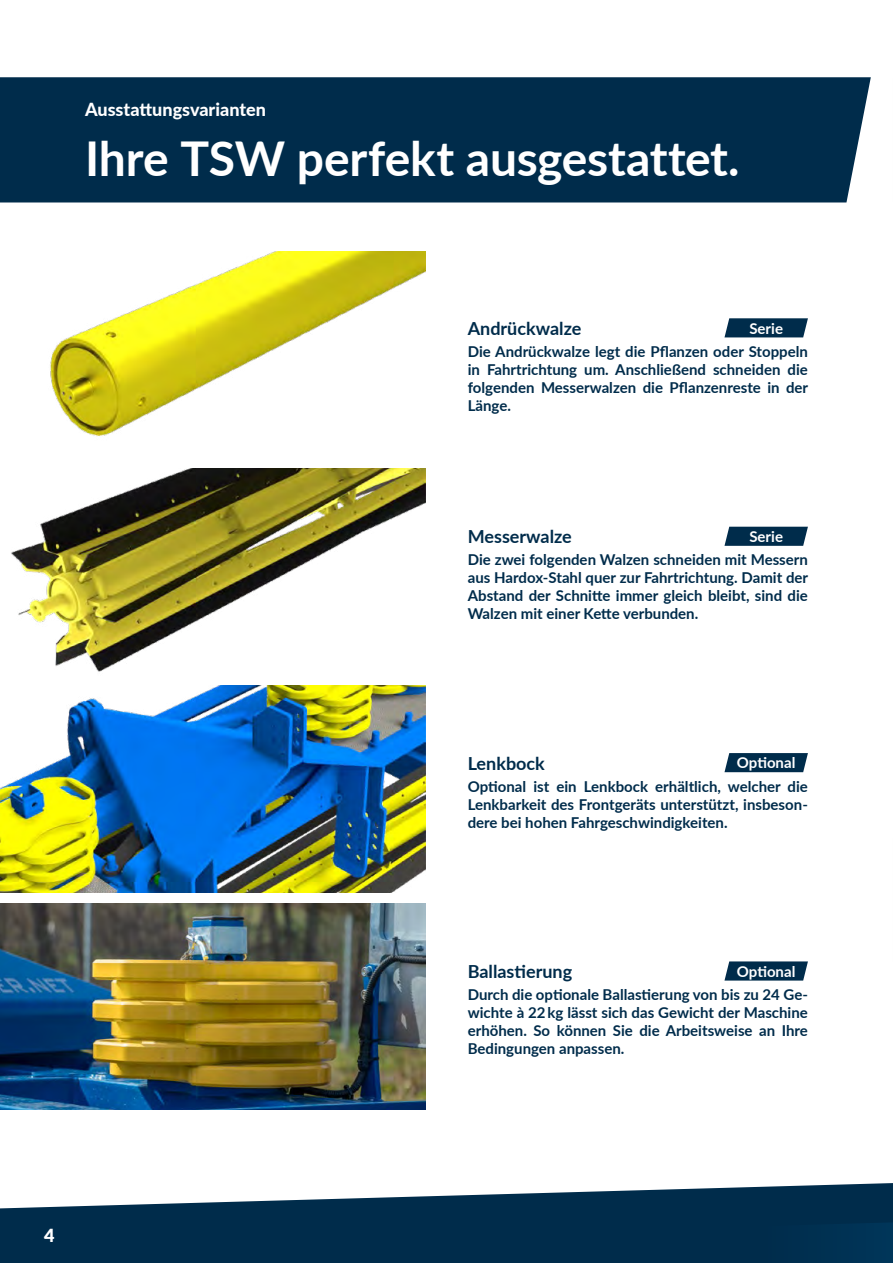
<style>
.page{position:relative;width:893px;height:1263px;background:#fff}
.page>*{position:absolute;margin:0;border:0;box-sizing:border-box;transform-origin:0 0}
.t1{font:700 48px "Lato";letter-spacing:-.005em;color:#fff}
.t2{font:700 18px "Lato";color:#002c4b}
.t3{font:800 18px "Lato";color:#fff}
.t4{font:900 18px "Lato";color:#fff}
.t5{font:700 15px/18px "Lato";color:#002c4b;text-align:justify}
.t6{font:700 15px "Lato";color:#fff}
</style>
<div class="page">
<img style="left:0;top:686px;width:425px;height:206px">
<img style="left:0;top:903px;width:425px;height:207px">
<div style="left:0;top:77px;width:869px;height:125px;background:#002c4b"></div>
<img style="left:50px;top:251px;width:375px;height:185px">
<img style="left:11px;top:468px;width:414px;height:204px">
<svg style="left:724px;top:318px;width:84px;height:19px;background:#143c59"></svg>
<svg style="left:724px;top:527px;width:84px;height:19px;background:#123b57"></svg>
<svg style="left:724px;top:753px;width:84px;height:19px;background:#113a57"></svg>
<svg style="left:724px;top:961px;width:84px;height:19px;background:#153e5a"></svg>
<svg style="left:0;top:1183px;width:893px;height:80px;fill:#002c4b"></svg>
<div style="left:759px;top:1222px;width:134px;height:41px;background:#003151"></div>
<svg style="left:869px;top:77px;width:2px;height:10px"></svg>
<p class="t3" style="left:85px;top:96px;width:182px">Ausstattungsvarianten</p>
<h1 class="t1" style="left:85px;top:123px;width:656px">Ihre TSW perfekt ausgestattet.</h1>
<p class="t2" style="left:468px;top:315px;width:115px">Andrückwalze</p>
<p class="t6" style="left:749px;top:317px;width:35px">Serie</p>
<p class="t5" style="left:468px;top:342px;width:342px">Die Andrückwalze legt die Pflanzen oder Stoppeln in Fahrtrichtung um. Anschließend schneiden die folgenden Messerwalzen die Pflanzenreste in der Länge.</p>
<p class="t2" style="left:468px;top:523px;width:106px">Messerwalze</p>
<p class="t6" style="left:749px;top:525px;width:35px">Serie</p>
<p class="t5" style="left:468px;top:550px;width:342px">Die zwei folgenden Walzen schneiden mit Messern aus Hardox-Stahl quer zur Fahrtrichtung. Damit der Abstand der Schnitte immer gleich bleibt, sind die Walzen mit einer Kette verbunden.</p>
<p class="t2" style="left:468px;top:750px;width:79px">Lenkbock</p>
<p class="t6" style="left:737px;top:752px;width:60px">Optional</p>
<p class="t5" style="left:468px;top:777px;width:342px">Optional ist ein Lenkbock erhältlich, welcher die Lenkbarkeit des Frontgeräts unterstützt, insbeson&shy;dere bei hohen Fahrgeschwindigkeiten.</p>
<p class="t2" style="left:468px;top:958px;width:106px">Ballastierung</p>
<p class="t6" style="left:737px;top:960px;width:60px">Optional</p>
<p class="t5" style="left:468px;top:985px;width:342px">Durch die optionale Ballastierung von bis zu 24 Ge&shy;wichte à 22 kg lässt sich das Gewicht der Maschine erhöhen. So können Sie die Arbeitsweise an Ihre Bedingungen anpassen.</p>
<p class="t4" style="left:44px;top:1221px;width:12px">4</p>
</div>
